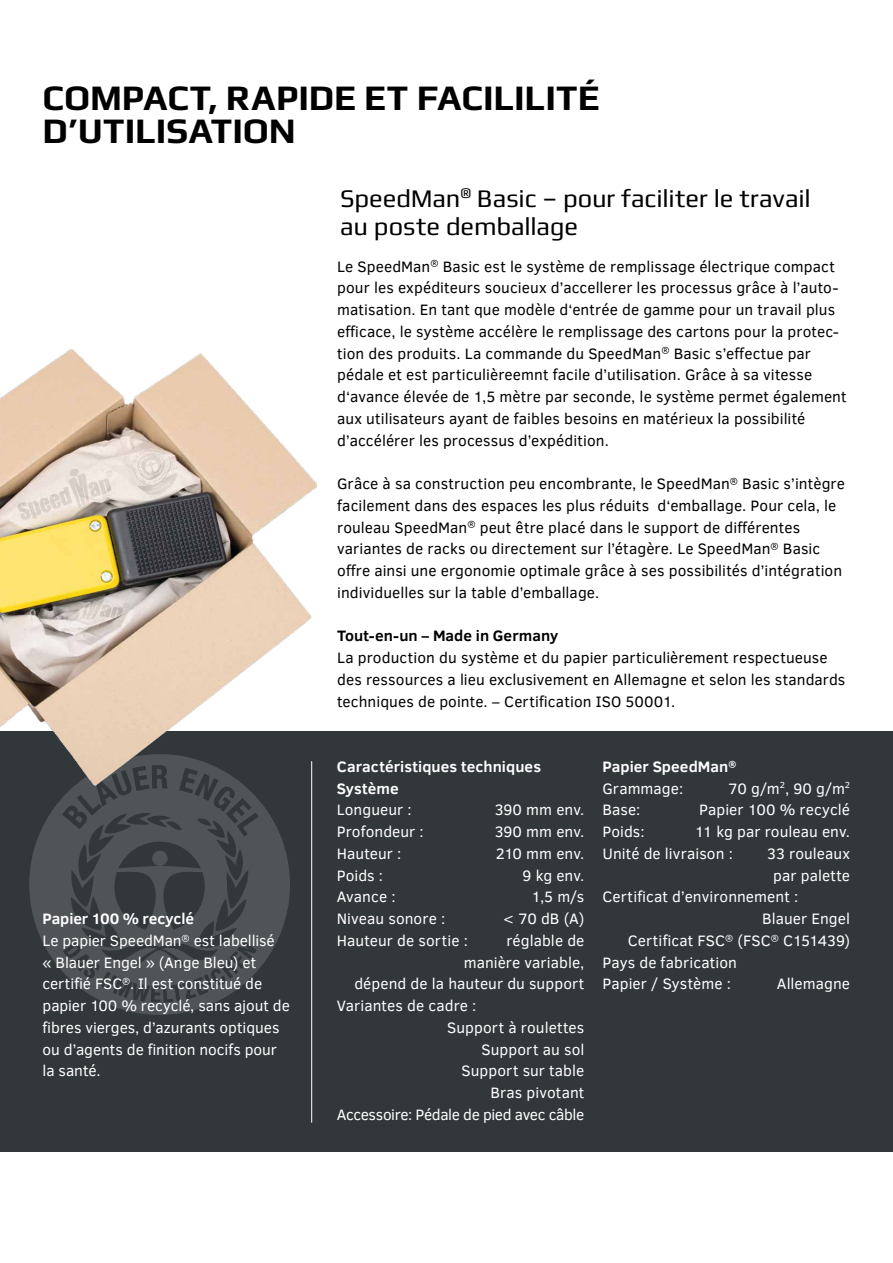
<style>
.page{position:relative;width:893px;height:1263px;background:#fff}
.page>*{position:absolute;margin:0;border:0;box-sizing:border-box;transform-origin:0 0}
.t1{font:700 36px/33px "Play";color:#000}
.t2{font:25.5px/28.5px "Play";letter-spacing:-.005em;color:#000}
.t3{font:15.45px/21.8px "Clear Sans";letter-spacing:.005em;color:#000}
.t4{font:15.45px/21.8px "Clear Sans";color:#fff}
.t5{font:700 15.45px/21.8px "Clear Sans";letter-spacing:.005em;color:#fff}
.t6{font:15.45px "Clear Sans";letter-spacing:-.025em;color:#fff}
.t7{font:700 15.45px "Clear Sans";letter-spacing:.005em;color:#000}
.s1{font-weight:700}
.s2{font-weight:400}
</style>
<div class="page">
<div style="left:0;top:731px;width:893px;height:421px;background:#32373a"></div>
<svg style="left:29px;top:798px;width:261px;height:217px;fill:#505457"></svg>
<img style="left:0;top:349px;width:316px;height:449px">
<hr style="left:311px;top:761px;width:1px;height:362px;background:#fff">
<h1 class="t1" style="left:43px;top:81px;width:559px">COMPACT, RAPIDE ET FACILILITÉ<br>D’UTILISATION</h1>
<h2 class="t2" style="left:340px;top:183px;width:472px">SpeedMan<sup>®</sup> Basic – pour faciliter le travail au poste demballage</h2>
<p class="t4" style="left:43px;top:908px;width:249px"><span class="s1">Papier 100 % recyclé<br></span>Le papier SpeedMan<sup>®</sup> est labellisé<br>« Blauer Engel » (Ange Bleu) et certifié FSC<sup>®</sup>. Il est constitué de papier 100 % recyclé, sans ajout de fibres vierges, d’azurants optiques ou d’agents de finition nocifs pour la santé.</p>
<p class="t3" style="left:337px;top:255px;width:511px">Le SpeedMan<sup>®</sup> Basic est le système de remplissage électrique compact pour les expéditeurs soucieux d’accellerer les processus grâce à l’auto&shy;matisation. En tant que modèle d‘entrée de gamme pour un travail plus efficace, le système accélère le remplissage des cartons pour la protec&shy;tion des produits. La commande du SpeedMan<sup>®</sup> Basic s’effectue par pédale et est particulièreemnt facile d’utilisation. Grâce à sa vitesse d‘avance élevée de 1,5 mètre par seconde, le système permet également aux utilisateurs ayant de faibles besoins en matérieux la possibilité d’accélérer les processus d’expédition.</p>
<p class="t3" style="left:337px;top:473px;width:509px">Grâce à sa construction peu encombrante, le SpeedMan<sup>®</sup> Basic s’intègre facilement dans des espaces les plus réduits d‘emballage. Pour cela, le rouleau SpeedMan<sup>®</sup> peut être placé dans le support de différentes variantes de racks ou directement sur l’étagère. Le SpeedMan<sup>®</sup> Basic offre ainsi une ergonomie optimale grâce à ses possibilités d’intégration individuelles sur la table d’emballage.</p>
<p class="t7" style="left:337px;top:625px;width:223px">Tout-en-un – Made in Germany</p>
<p class="t3" style="left:337px;top:647px;width:510px">La production du système et du papier particulièrement respectueuse des ressources a lieu exclusivement en Allemagne et selon les standards techniques de pointe. – Certification ISO 50001.</p>
<p class="t5" style="left:337px;top:755px;width:206px">Caractéristiques techniques<br>Système</p>
<p class="t4" style="left:337px;top:799px;width:76px">Longueur :</p>
<p class="t4" style="left:495px;top:799px;width:91px">390 mm env.</p>
<p class="t4" style="left:337px;top:821px;width:88px">Profondeur :</p>
<p class="t4" style="left:495px;top:821px;width:91px">390 mm env.</p>
<p class="t4" style="left:337px;top:842px;width:66px">Hauteur :</p>
<p class="t4" style="left:496px;top:842px;width:90px">210 mm env.</p>
<p class="t4" style="left:337px;top:864px;width:48px">Poids :</p>
<p class="t4" style="left:522px;top:864px;width:63px">9 kg env.</p>
<p class="t4" style="left:337px;top:886px;width:60px">Avance :</p>
<p class="t4" style="left:531px;top:886px;width:54px">1,5 m/s</p>
<p class="t4" style="left:337px;top:908px;width:110px">Niveau sonore :</p>
<p class="t4" style="left:503px;top:908px;width:83px">&lt; 70 dB (A)</p>
<p class="t4" style="left:337px;top:929px;width:133px">Hauteur de sortie :</p>
<p class="t4" style="left:506px;top:929px;width:80px">réglable de</p>
<p class="t4" style="left:464px;top:951px;width:122px">manière variable,</p>
<p class="t4" style="left:354px;top:973px;width:232px">dépend de la hauteur du support</p>
<p class="t4" style="left:337px;top:995px;width:141px">Variantes de cadre :</p>
<p class="t4" style="left:447px;top:1016px;width:139px">Support à roulettes</p>
<p class="t4" style="left:482px;top:1038px;width:104px">Support au sol</p>
<p class="t4" style="left:461px;top:1060px;width:124px">Support sur table</p>
<p class="t4" style="left:491px;top:1082px;width:95px">Bras pivotant</p>
<p class="t6" style="left:337px;top:1104px;width:249px">Accessoire: Pédale de pied avec câble</p>
<p class="t5" style="left:602px;top:755px;width:135px">Papier SpeedMan<sup>®<br></sup><span class="s2">Grammage:</span></p>
<p class="t4" style="left:728px;top:777px;width:123px">70 g/m<sup>2</sup>, 90 g/m<sup>2</sup></p>
<p class="t4" style="left:602px;top:799px;width:40px">Base:</p>
<p class="t4" style="left:699px;top:799px;width:153px">Papier 100 % recyclé</p>
<p class="t4" style="left:602px;top:821px;width:44px">Poids:</p>
<p class="t4" style="left:602px;top:821px;width:249px;text-indent:92px">11 kg par rouleau env.<br>Unité de livraison :</p>
<p class="t4" style="left:767px;top:842px;width:84px">33 rouleaux</p>
<p class="t4" style="left:773px;top:864px;width:78px">par palette</p>
<p class="t4" style="left:602px;top:886px;width:197px">Certificat d’environnement :</p>
<p class="t4" style="left:762px;top:908px;width:89px">Blauer Engel</p>
<p class="t4" style="left:628px;top:929px;width:224px">Certificat FSC<sup>®</sup> (FSC<sup>®</sup> C151439)</p>
<p class="t4" style="left:602px;top:951px;width:136px">Pays de fabrication</p>
<p class="t4" style="left:602px;top:973px;width:130px">Papier / Système :</p>
<p class="t4" style="left:777px;top:973px;width:75px">Allemagne</p>
</div>
